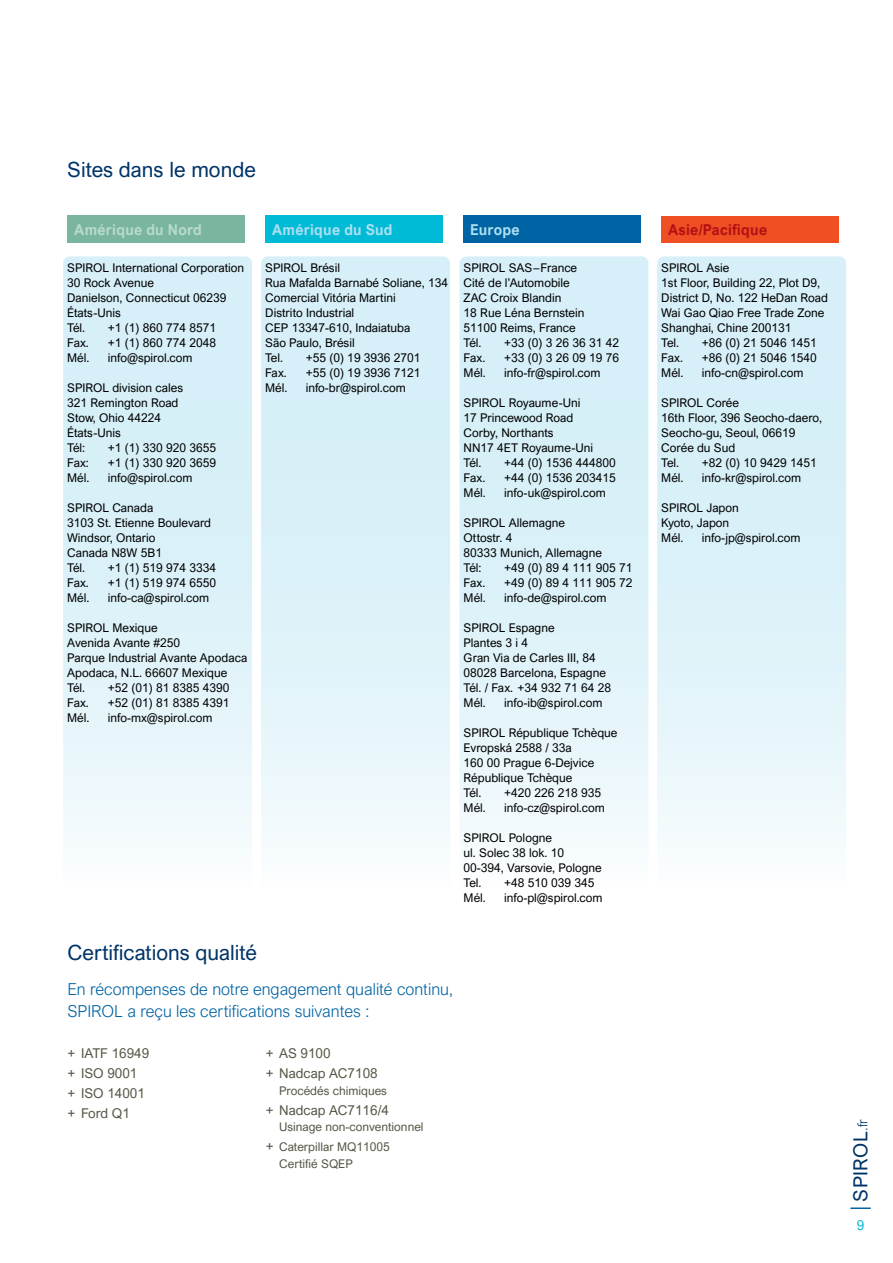
<style>
.page{position:relative;width:893px;height:1263px;background:#fff}
.page>*{position:absolute;margin:0;border:0;box-sizing:border-box;transform-origin:0 0}
.t1{font:21px "Arial Nova";color:#003468}
.t2{font:19.5px "Arial Nova";letter-spacing:.02em;color:#003468}
.t3{font:300 16.5px/22.5px "Arial Nova";color:#0063a4}
.t4{font:700 15px "Arial Nova";letter-spacing:.02em;color:#ade0f1;scale:.95 1}
.t5{font:700 15px "Arial Nova";letter-spacing:.02em;color:#b8dbcc;scale:.95 1}
.t6{font:700 15px "Arial Nova";letter-spacing:.02em;color:#b11116;scale:.95 1}
.t7{font:13.5px/19.8px "Arial Nova";color:#585747}
.t8{font:13.5px "Arial Nova";color:#00bbd6}
.t9{font:12px/15px "Arial Nova";color:#000}
.t10{font:12px/19.8px "Arial Nova";color:#585747}
.s1{font-size:13.5px}
.s2{font-weight:300;font-size:13.5px}
</style>
<div class="page">
<div style="left:63px;top:256px;width:189px;height:634px;background:linear-gradient(to bottom,#ceecf7,#f2fafc);border-radius:7px"></div>
<div style="left:261px;top:256px;width:189px;height:634px;background:linear-gradient(to bottom,#ceecf7,#f2fafc);border-radius:7px"></div>
<div style="left:459px;top:256px;width:189px;height:634px;background:linear-gradient(to bottom,#ceecf7,#f2fafc);border-radius:7px"></div>
<div style="left:657px;top:256px;width:189px;height:634px;background:linear-gradient(to bottom,#ceecf7,#f2fafc);border-radius:7px"></div>
<hr style="left:850px;top:1207px;width:21px;height:2px;background:#0063a4">
<div style="left:68px;top:216px;width:177px;height:27px;background:#7ab5a0"></div>
<div style="left:265px;top:216px;width:178px;height:27px;background:#00bbd6"></div>
<div style="left:463px;top:216px;width:178px;height:27px;background:#0063a4"></div>
<div style="left:661px;top:216px;width:178px;height:26px;background:#f04e23"></div>
<h1 class="t1" style="left:67px;top:158px;width:190px">Sites dans le monde</h1>
<p class="t5" style="left:74px;top:221px;width:136px">Amérique du Nord</p>
<p class="t4" style="left:272px;top:221px;width:128px">Amérique du Sud</p>
<p class="t4" style="left:470px;top:221px;width:54px">Europe</p>
<p class="t6" style="left:668px;top:221px;width:106px">Asie/Pacifique</p>
<p class="t9" style="left:67px;top:260px;width:178px">SPIROL International Corporation<br>30 Rock Avenue<br>Danielson, Connecticut 06239<br>États-Unis<br>Tél.</p>
<p class="t9" style="left:108px;top:320px;width:110px">+1 (1) 860 774 8571</p>
<p class="t9" style="left:67px;top:335px;width:23px">Fax.</p>
<p class="t9" style="left:108px;top:335px;width:110px">+1 (1) 860 774 2048</p>
<p class="t9" style="left:67px;top:350px;width:24px">Mél.</p>
<p class="t9" style="left:108px;top:350px;width:86px">info@spirol.com</p>
<p class="t9" style="left:67px;top:380px;width:117px">SPIROL division cales<br>321 Remington Road<br>Stow, Ohio 44224<br>États-Unis<br>Tél:</p>
<p class="t9" style="left:108px;top:440px;width:110px">+1 (1) 330 920 3655</p>
<p class="t9" style="left:67px;top:455px;width:23px">Fax:</p>
<p class="t9" style="left:108px;top:455px;width:110px">+1 (1) 330 920 3659</p>
<p class="t9" style="left:67px;top:470px;width:24px">Mél.</p>
<p class="t9" style="left:108px;top:470px;width:86px">info@spirol.com</p>
<p class="t9" style="left:67px;top:500px;width:145px">SPIROL Canada<br>3103 St. Etienne Boulevard<br>Windsor, Ontario<br>Canada N8W 5B1<br>Tél.</p>
<p class="t9" style="left:108px;top:560px;width:110px">+1 (1) 519 974 3334</p>
<p class="t9" style="left:67px;top:575px;width:23px">Fax.</p>
<p class="t9" style="left:108px;top:575px;width:110px">+1 (1) 519 974 6550</p>
<p class="t9" style="left:67px;top:590px;width:24px">Mél.</p>
<p class="t9" style="left:108px;top:590px;width:103px">info-ca@spirol.com</p>
<p class="t9" style="left:67px;top:620px;width:182px">SPIROL Mexique<br>Avenida Avante #250<br>Parque Industrial Avante Apodaca<br>Apodaca, N.L. 66607 Mexique<br>Tél.</p>
<p class="t9" style="left:108px;top:680px;width:123px">+52 (01) 81 8385 4390</p>
<p class="t9" style="left:67px;top:695px;width:23px">Fax.</p>
<p class="t9" style="left:108px;top:695px;width:123px">+52 (01) 81 8385 4391</p>
<p class="t9" style="left:67px;top:710px;width:24px">Mél.</p>
<p class="t9" style="left:108px;top:710px;width:106px">info-mx@spirol.com</p>
<p class="t9" style="left:265px;top:260px;width:184px">SPIROL Brésil<br>Rua Mafalda Barnabé Soliane, 134<br>Comercial Vitória Martini<br>Distrito Industrial<br>CEP 13347-610, Indaiatuba<br>São Paulo, Brésil<br>Tel.</p>
<p class="t9" style="left:306px;top:350px;width:116px">+55 (0) 19 3936 2701</p>
<p class="t9" style="left:265px;top:365px;width:23px">Fax.</p>
<p class="t9" style="left:306px;top:365px;width:116px">+55 (0) 19 3936 7121</p>
<p class="t9" style="left:265px;top:380px;width:24px">Mél.</p>
<p class="t9" style="left:306px;top:380px;width:102px">info-br@spirol.com</p>
<p class="t9" style="left:464px;top:260px;width:122px">SPIROL SAS–France<br>Cité de l’Automobile<br>ZAC Croix Blandin<br>18 Rue Léna Bernstein<br>51100 Reims, France<br>Tél.</p>
<p class="t9" style="left:504px;top:335px;width:116px">+33 (0) 3 26 36 31 42</p>
<p class="t9" style="left:464px;top:350px;width:23px">Fax.</p>
<p class="t9" style="left:504px;top:350px;width:116px">+33 (0) 3 26 09 19 76</p>
<p class="t9" style="left:464px;top:365px;width:24px">Mél.</p>
<p class="t9" style="left:504px;top:365px;width:98px">info-fr@spirol.com</p>
<p class="t9" style="left:464px;top:395px;width:131px">SPIROL Royaume-Uni<br>17 Princewood Road<br>Corby, Northants<br>NN17 4ET Royaume-Uni<br>Tél.</p>
<p class="t9" style="left:504px;top:455px;width:113px">+44 (0) 1536 444800</p>
<p class="t9" style="left:464px;top:470px;width:23px">Fax.</p>
<p class="t9" style="left:504px;top:470px;width:113px">+44 (0) 1536 203415</p>
<p class="t9" style="left:464px;top:485px;width:24px">Mél.</p>
<p class="t9" style="left:504px;top:485px;width:103px">info-uk@spirol.com</p>
<p class="t9" style="left:464px;top:515px;width:140px">SPIROL Allemagne<br>Ottostr. 4<br>80333 Munich, Allemagne<br>Tél:</p>
<p class="t9" style="left:504px;top:560px;width:130px">+49 (0) 89 4 111 905 71</p>
<p class="t9" style="left:464px;top:575px;width:23px">Fax.</p>
<p class="t9" style="left:504px;top:575px;width:130px">+49 (0) 89 4 111 905 72</p>
<p class="t9" style="left:464px;top:590px;width:24px">Mél.</p>
<p class="t9" style="left:504px;top:590px;width:104px">info-de@spirol.com</p>
<p class="t9" style="left:464px;top:620px;width:149px">SPIROL Espagne<br>Plantes 3 i 4<br>Gran Via de Carles III, 84<br>08028 Barcelona, Espagne<br>Tél. / Fax. +34 932 71 64 28<br>Mél.</p>
<p class="t9" style="left:504px;top:695px;width:100px">info-ib@spirol.com</p>
<p class="t9" style="left:464px;top:725px;width:155px">SPIROL République Tchèque<br>Evropská 2588 / 33a<br>160 00 Prague 6-Dejvice<br>République Tchèque<br>Tél.</p>
<p class="t9" style="left:504px;top:785px;width:98px">+420 226 218 935</p>
<p class="t9" style="left:464px;top:800px;width:24px">Mél.</p>
<p class="t9" style="left:504px;top:800px;width:102px">info-cz@spirol.com</p>
<p class="t9" style="left:464px;top:830px;width:140px">SPIROL Pologne<br>ul. Solec 38 lok. 10<br>00-394, Varsovie, Pologne<br>Tel.</p>
<p class="t9" style="left:504px;top:875px;width:92px">+48 510 039 345</p>
<p class="t9" style="left:464px;top:890px;width:24px">Mél.</p>
<p class="t9" style="left:504px;top:890px;width:100px">info-pl@spirol.com</p>
<h1 class="t1" style="left:68px;top:940px;width:191px">Certifications qualité</h1>
<h3 class="t3" style="left:68px;top:977px;width:387px">En récompenses de notre engagement qualité continu,<br>SPIROL a reçu les certifications suivantes :</h3>
<p class="t7" style="left:68px;top:1044px;width:83px">+ IATF 16949 + ISO 9001<br>+ ISO 14001 + Ford Q1</p>
<p class="t7" style="left:266px;top:1044px;width:113px">+ AS 9100<br>+ Nadcap AC7108</p>
<p class="t10" style="left:279px;top:1081px;width:109px">Procédés chimiques</p>
<p class="t7" style="left:266px;top:1100px;width:125px">+ Nadcap AC7116/4</p>
<p class="t10" style="left:266px;top:1117px;width:159px;text-indent:14px">Usinage non-conventionnel <span class="s1">+</span> Caterpillar MQ11005</p>
<p class="t10" style="left:279px;top:1153px;width:75px">Certifié SQEP</p>
<p class="t9" style="left:661px;top:260px;width:168px">SPIROL Asie<br>1st Floor, Building 22, Plot D9,<br>District D, No. 122 HeDan Road<br>Wai Gao Qiao Free Trade Zone<br>Shanghai, Chine 200131<br>Tel.</p>
<p class="t9" style="left:702px;top:335px;width:116px">+86 (0) 21 5046 1451</p>
<p class="t9" style="left:661px;top:350px;width:23px">Fax.</p>
<p class="t9" style="left:702px;top:350px;width:116px">+86 (0) 21 5046 1540</p>
<p class="t9" style="left:661px;top:365px;width:24px">Mél.</p>
<p class="t9" style="left:702px;top:365px;width:103px">info-cn@spirol.com</p>
<p class="t9" style="left:661px;top:395px;width:162px">SPIROL Corée<br>16th Floor, 396 Seocho-daero,<br>Seocho-gu, Seoul, 06619<br>Corée du Sud<br>Tel.</p>
<p class="t9" style="left:702px;top:455px;width:116px">+82 (0) 10 9429 1451</p>
<p class="t9" style="left:661px;top:470px;width:24px">Mél.</p>
<p class="t9" style="left:702px;top:470px;width:101px">info-kr@spirol.com</p>
<p class="t9" style="left:661px;top:500px;width:79px">SPIROL Japon<br>Kyoto, Japon<br>Mél.</p>
<p class="t9" style="left:702px;top:530px;width:100px">info-jp@spirol.com</p>
<h2 class="t2" style="left:849px;top:1201px;width:84px;rotate:-90deg">SPIROL<span class="s2">.fr</span></h2>
<p class="t8" style="left:857px;top:1217px;width:9px">9</p>
</div>
